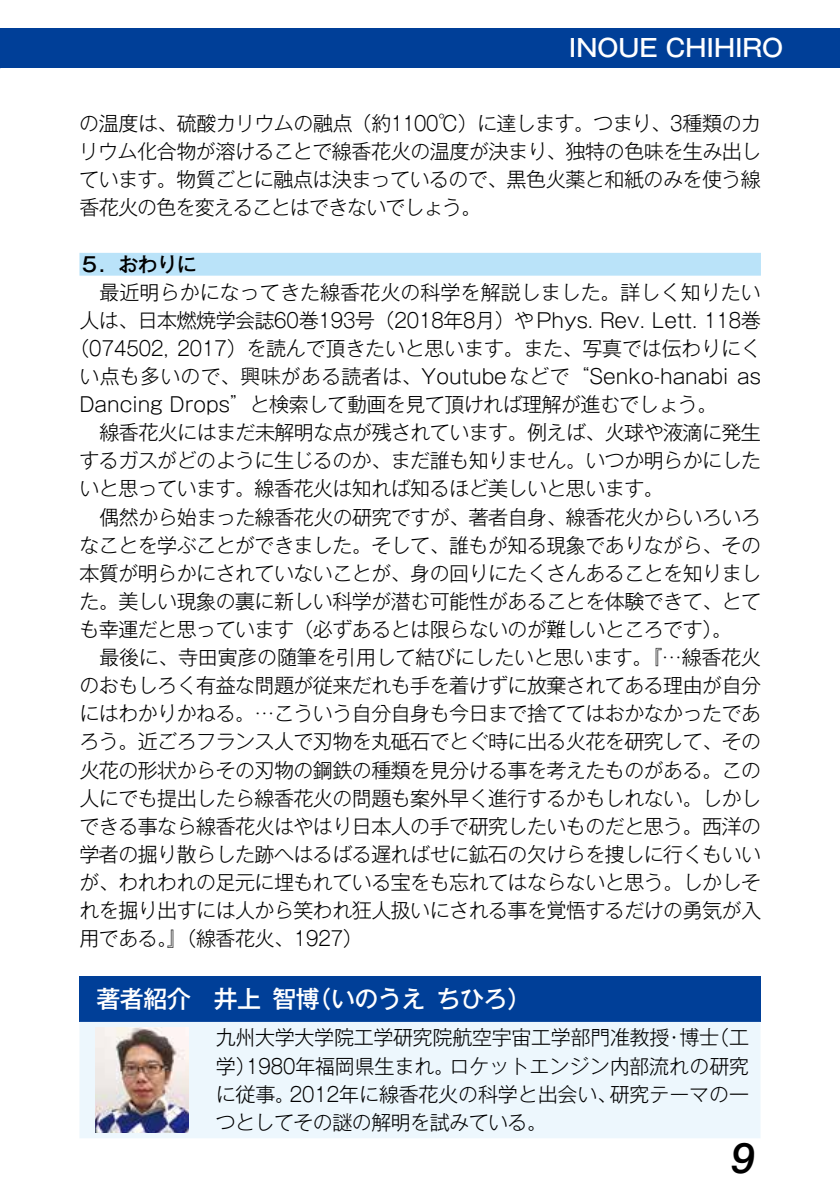
<style>
.page{position:relative;width:840px;height:1191px;background:#fff}
.page>*{position:absolute;margin:0;border:0;box-sizing:border-box;transform-origin:0 0}
.t1{font:italic 500 42px "Helvetica Neue";color:#000}
.t2{font:500 24px "Gothic MB101 Pro";letter-spacing:-.025em;color:#fff}
.t3{font:500 24px "Gothic MB101 Pro";color:#fff}
.t4{font:300 20px/28px "Gothic MB101 Pro";letter-spacing:-.03em;color:#000;text-align:justify}
.t5{font:300 20px "Gothic MB101 Pro";color:#000}
.t6{font:300 20px "Gothic MB101 Pro";letter-spacing:.005em;color:#000}
.t7{font:300 20px "Gothic MB101 Pro";letter-spacing:-.01em;color:#000}
.t8{font:500 20px "Gothic MB101 Pro";color:#000}
</style>
<div class="page">
<div style="left:79px;top:253px;width:681px;height:23px;background:#bae3f9"></div>
<div style="left:79px;top:976px;width:681px;height:46px;background:#003f98"></div>
<div style="left:80px;top:1022px;width:680px;height:116px;background:#edf7fd"></div>
<img style="left:96px;top:1027px;width:92px;height:105px">
<div style="left:0;top:28px;width:839px;height:40px;background:#003f98"></div>
<p class="t3" style="left:568px;top:28px;width:216px">INOUE CHIHIRO</p>
<p class="t4" style="left:79px;top:107px;width:683px">の温度は、硫酸カリウムの融点（約1100℃）に達します。つまり、3種類のカリウム化合物が溶けることで線香花火の温度が決まり、独特の色味を生み出しています。物質ごとに融点は決まっているので、黒色火薬と和紙のみを使う線香花火の色を変えることはできないでしょう。</p>
<p class="t8" style="left:79px;top:247px;width:119px">５．おわりに</p>
<p class="t5" style="left:99px;top:275px;width:662px">最近明らかになってきた線香花火の科学を解説しました。詳しく知りたい</p>
<p class="t5" style="left:79px;top:303px;width:682px">人は、日本燃焼学会誌60巻193号（2018年8月）やPhys. Rev. Lett. 118巻</p>
<p class="t7" style="left:69px;top:332px;width:692px">（074502, 2017）を読んで頂きたいと思います。また、写真では伝わりにく</p>
<p class="t6" style="left:79px;top:360px;width:682px">い点も多いので、興味がある読者は、Youtubeなどで“Senko-hanabi as</p>
<p class="t4" style="left:79px;top:388px;width:639px">Dancing Drops”と検索して動画を見て頂ければ理解が進むでしょう。</p>
<p class="t4" style="left:99px;top:416px;width:662px">線香花火にはまだ未解明な点が残されています。例えば、火球や液滴に発生</p>
<p class="t4" style="left:79px;top:444px;width:682px">するガスがどのように生じるのか、まだ誰も知りません。いつか明らかにした</p>
<p class="t4" style="left:79px;top:472px;width:585px">いと思っています。線香花火は知れば知るほど美しいと思います。</p>
<p class="t4" style="left:99px;top:500px;width:662px">偶然から始まった線香花火の研究ですが、著者自身、線香花火からいろいろ</p>
<p class="t4" style="left:79px;top:528px;width:682px">なことを学ぶことができました。そして、誰もが知る現象でありながら、その</p>
<p class="t4" style="left:79px;top:556px;width:682px">本質が明らかにされていないことが、身の回りにたくさんあることを知りまし</p>
<p class="t4" style="left:79px;top:584px;width:682px">た。美しい現象の裏に新しい科学が潜む可能性があることを体験できて、とて</p>
<p class="t4" style="left:79px;top:612px;width:653px">も幸運だと思っています（必ずあるとは限らないのが難しいところです）。</p>
<p class="t4" style="left:99px;top:640px;width:662px">最後に、寺田寅彦の随筆を引用して結びにしたいと思います。『…線香花火</p>
<p class="t4" style="left:79px;top:669px;width:682px">のおもしろく有益な問題が従来だれも手を着けずに放棄されてある理由が自分</p>
<p class="t4" style="left:79px;top:697px;width:682px">にはわかりかねる。…こういう自分自身も今日まで捨ててはおかなかったであ</p>
<p class="t4" style="left:79px;top:725px;width:682px">ろう。近ごろフランス人で刃物を丸砥石でとぐ時に出る火花を研究して、その</p>
<p class="t4" style="left:79px;top:753px;width:682px">火花の形状からその刃物の鋼鉄の種類を見分ける事を考えたものがある。この</p>
<p class="t4" style="left:79px;top:781px;width:682px">人にでも提出したら線香花火の問題も案外早く進行するかもしれない。しかし</p>
<p class="t4" style="left:79px;top:809px;width:682px">できる事なら線香花火はやはり日本人の手で研究したいものだと思う。西洋の</p>
<p class="t4" style="left:79px;top:837px;width:682px">学者の掘り散らした跡へはるばる遅ればせに鉱石の欠けらを捜しに行くもいい</p>
<p class="t4" style="left:79px;top:865px;width:682px">が、われわれの足元に埋もれている宝をも忘れてはならないと思う。しかしそ</p>
<p class="t4" style="left:79px;top:893px;width:682px">れを掘り出すには人から笑われ狂人扱いにされる事を覚悟するだけの勇気が入</p>
<p class="t4" style="left:79px;top:921px;width:285px">用である。』（線香花火、1927）</p>
<p class="t2" style="left:96px;top:979px;width:436px">著者紹介　井上智博（いのうえちひろ）</p>
<p class="t4" style="left:215px;top:1020px;width:534px">九州大学大学院工学研究院航空宇宙工学部門准教授・博士（工学）1980年福岡県生まれ。ロケットエンジン内部流れの研究に従事。2012年に線香花火の科学と出会い、研究テーマの一つとしてその謎の解明を試みている。</p>
<h1 class="t1" style="left:731px;top:1121px;width:25px">9</h1>
</div>
